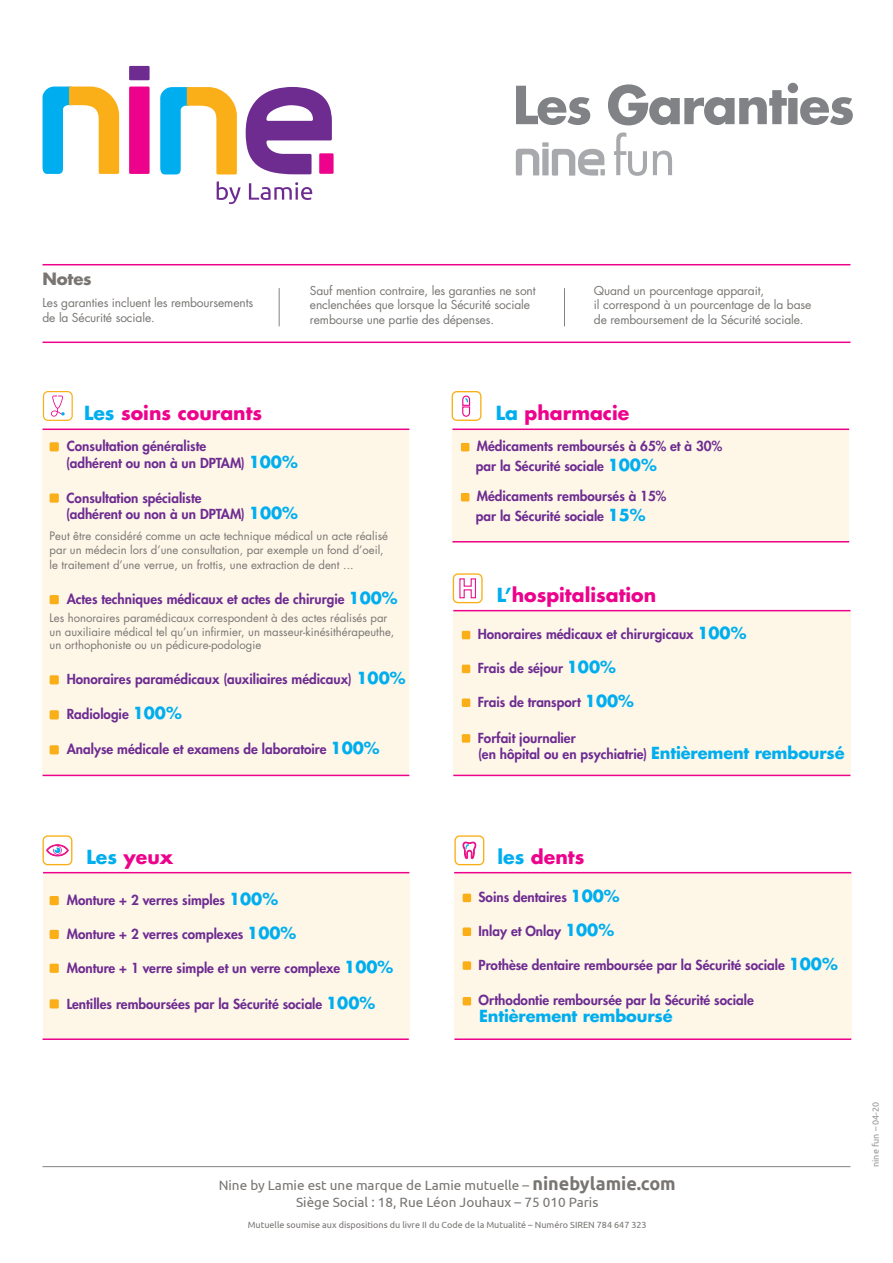
<style>
.page{position:relative;width:893px;height:1263px;background:#fff}
.page>*{position:absolute;margin:0;border:0;box-sizing:border-box;transform-origin:0 0}
.t1{font:700 51px "Futura Std";letter-spacing:-.03em;color:#808285}
.t2{font:51px "Futura Std";color:#a8a9ad}
.t3{font:700 18.9px "Futura Std";color:#ed028c}
.t4{font:700 16.5px "Futura Std";letter-spacing:-.01em;color:#787572}
.t5{font:700 16.2px "Futura Std";letter-spacing:-.01em;color:#00aeef}
.t6{font:800 13.5px/16.8px "Futura Std";color:#6e2c91}
.t7{font:13.5px/16.2px "Ubuntu";color:#787572;text-align:center}
.t8{font:12px/14.4px "Futura Std";letter-spacing:-.01em;color:#787572}
.t9{font:11.4px/13.6px "Futura Std";color:#787572}
.t10{font:9px "Ubuntu";color:#787572}
.t11{font:9px "Ubuntu";color:#939598}
.s1{color:#00aeef}
.s2{font-weight:700;font-size:16.2px;color:#00aeef}
.s3{font-weight:700;font-size:18px}
</style>
<div class="page">
<div style="left:43px;top:430px;width:366px;height:345px;background:#fef7e8"></div>
<div style="left:452px;top:429px;width:397px;height:113px;background:#fef7e8"></div>
<div style="left:453px;top:611px;width:397px;height:164px;background:#fef7e8"></div>
<div style="left:50px;top:442px;width:9px;height:9px;background:#faaf18"></div>
<div style="left:50px;top:493px;width:9px;height:10px;background:#faaf18"></div>
<div style="left:50px;top:595px;width:9px;height:9px;background:#faaf18"></div>
<div style="left:50px;top:675px;width:9px;height:9px;background:#faaf18"></div>
<div style="left:50px;top:710px;width:9px;height:9px;background:#faaf18"></div>
<div style="left:50px;top:745px;width:9px;height:9px;background:#faaf18"></div>
<div style="left:461px;top:443px;width:8px;height:8px;background:#faaf18"></div>
<div style="left:461px;top:493px;width:8px;height:8px;background:#faaf18"></div>
<div style="left:462px;top:631px;width:8px;height:8px;background:#faaf18"></div>
<div style="left:462px;top:665px;width:8px;height:8px;background:#faaf18"></div>
<div style="left:462px;top:698px;width:8px;height:9px;background:#faaf18"></div>
<div style="left:462px;top:734px;width:8px;height:9px;background:#faaf18"></div>
<svg style="left:43px;top:87px;width:76px;height:87px"></svg>
<svg style="left:160px;top:87px;width:77px;height:87px"></svg>
<div style="left:129px;top:87px;width:21px;height:87px;background:#ed028c;border-radius:2px"></div>
<div style="left:129px;top:66px;width:21px;height:14px;background:#6e2c91"></div>
<div style="left:319px;top:153px;width:15px;height:21px;background:#ed028c"></div>
<svg style="left:246px;top:87px;width:86px;height:87px"></svg>
<svg style="left:217px;top:181px;width:24px;height:23px"></svg>
<svg style="left:249px;top:182px;width:63px;height:18px"></svg>
<svg style="left:516px;top:142px;width:89px;height:34px"></svg>
<hr style="left:279px;top:288px;width:1px;height:38px;background:#808285">
<hr style="left:564px;top:288px;width:1px;height:38px;background:#808285">
<hr style="left:43px;top:264px;width:807px;height:1px;background:#ed028c">
<hr style="left:43px;top:1166px;width:807px;height:1px;background:#808285">
<hr style="left:43px;top:342px;width:807px;height:1px;background:#ed028c">
<hr style="left:43px;top:428px;width:366px;height:2px;background:#ed028c">
<hr style="left:452px;top:428px;width:397px;height:2px;background:#ed028c">
<hr style="left:453px;top:610px;width:397px;height:1px;background:#ed028c">
<hr style="left:43px;top:775px;width:366px;height:1px;background:#ed028c">
<hr style="left:452px;top:541px;width:397px;height:1px;background:#ed028c">
<hr style="left:453px;top:775px;width:397px;height:1px;background:#ed028c">
<div style="left:43px;top:391px;width:30px;height:30px;border:1px solid #faaf18;border-radius:5px"></div>
<svg style="left:51px;top:395px;width:14px;height:22px"></svg>
<div style="left:453px;top:573px;width:30px;height:30px;border:1px solid #faaf18;border-radius:5px"></div>
<svg style="left:459px;top:578px;width:17px;height:21px"></svg>
<div style="left:452px;top:391px;width:29px;height:30px;border:1px solid #faaf18;border-radius:5px"></div>
<svg style="left:462px;top:396px;width:9px;height:21px"></svg>
<div style="left:454px;top:873px;width:397px;height:165px;background:#fef7e8"></div>
<div style="left:43px;top:873px;width:366px;height:167px;background:#fef7e8"></div>
<div style="left:463px;top:894px;width:8px;height:8px;background:#faaf18"></div>
<div style="left:463px;top:927px;width:8px;height:9px;background:#faaf18"></div>
<div style="left:463px;top:961px;width:8px;height:9px;background:#faaf18"></div>
<div style="left:463px;top:997px;width:8px;height:8px;background:#faaf18"></div>
<div style="left:50px;top:896px;width:9px;height:9px;background:#faaf18"></div>
<div style="left:50px;top:930px;width:9px;height:9px;background:#faaf18"></div>
<div style="left:50px;top:964px;width:9px;height:9px;background:#faaf18"></div>
<div style="left:50px;top:999px;width:9px;height:9px;background:#faaf18"></div>
<hr style="left:454px;top:872px;width:397px;height:1px;background:#ed028c">
<hr style="left:43px;top:872px;width:366px;height:1px;background:#ed028c">
<hr style="left:43px;top:1038px;width:366px;height:2px;background:#ed028c">
<hr style="left:454px;top:1038px;width:397px;height:2px;background:#ed028c">
<div style="left:43px;top:835px;width:29px;height:30px;border:1px solid #faaf18;border-radius:5px"></div>
<svg style="left:46px;top:844px;width:23px;height:12px"></svg>
<div style="left:454px;top:835px;width:30px;height:30px;border:1px solid #faaf18;border-radius:5px"></div>
<svg style="left:463px;top:841px;width:13px;height:19px"></svg>
<h1 class="t1" style="left:513px;top:71px;width:344px">Les Garanties</h1>
<h1 class="t2" style="left:612px;top:124px;width:65px">fun</h1>
<p class="t4" style="left:43px;top:267px;width:51px">Notes</p>
<p class="t8" style="left:43px;top:296px;width:212px">Les garanties incluent les remboursements de la Sécurité sociale.</p>
<p class="t8" style="left:310px;top:283px;width:227px">Sauf mention contraire, les garanties ne sont enclenchées que lorsque la Sécurité sociale rembourse une partie des dépenses.</p>
<p class="t8" style="left:594px;top:283px;width:219px">Quand un pourcentage apparait,<br>il correspond à un pourcentage de la base de remboursement de la Sécurité sociale.</p>
<h2 class="t3" style="left:84px;top:400px;width:180px"><span class="s1">Les</span> soins courants</h2>
<h2 class="t3" style="left:496px;top:400px;width:135px"><span class="s1">La</span> pharmacie</h2>
<p class="t6" style="left:66px;top:438px;width:233px">Consultation généraliste<br>(adhérent ou non à un DPTAM) <span class="s2">100%</span></p>
<p class="t6" style="left:66px;top:489px;width:233px">Consultation spécialiste<br>(adhérent ou non à un DPTAM) <span class="s2">100%</span></p>
<p class="t9" style="left:50px;top:529px;width:340px">Peut être considéré comme un acte technique médical un acte réalisé par un médecin lors d’une consultation, par exemple un fond d’oeil,</p>
<p class="t9" style="left:50px;top:558px;width:306px">le traitement d’une verrue, un frottis, une extraction de dent ...</p>
<p class="t6" style="left:67px;top:591px;width:332px">Actes techniques médicaux et actes de chirurgie <span class="s2">100%</span></p>
<p class="t9" style="left:50px;top:611px;width:346px">Les honoraires paramédicaux correspondent à des actes réalisés par un auxiliaire médical tel qu’un infirmier, un masseur-kinésithérapeuthe, un orthophoniste ou un pédicure-podologie</p>
<p class="t6" style="left:67px;top:671px;width:340px">Honoraires paramédicaux (auxiliaires médicaux) <span class="s2">100%</span></p>
<p class="t6" style="left:67px;top:706px;width:117px">Radiologie <span class="s2">100%</span></p>
<p class="t6" style="left:67px;top:741px;width:314px">Analyse médicale et examens de laboratoire <span class="s2">100%</span></p>
<p class="t6" style="left:476px;top:437px;width:248px;line-height:19.5px">Médicaments remboursés à 65% et à 30% par la Sécurité sociale <span class="s2">100%</span></p>
<p class="t6" style="left:476px;top:487px;width:192px;line-height:19.5px">Médicaments remboursés à 15% par la Sécurité sociale <span class="s2">15%</span></p>
<h2 class="t3" style="left:497px;top:582px;width:161px"><span class="s1">L’</span>hospitalisation</h2>
<p class="t6" style="left:478px;top:626px;width:270px">Honoraires médicaux et chirurgicaux <span class="s2">100%</span></p>
<p class="t6" style="left:478px;top:660px;width:140px">Frais de séjour <span class="s2">100%</span></p>
<p class="t6" style="left:478px;top:694px;width:158px">Frais de transport <span class="s2">100%</span></p>
<p class="t6" style="left:478px;top:729px;width:368px">Forfait journalier<br>(en hôpital ou en psychiatrie) <span class="s2">Entièrement remboursé</span></p>
<h2 class="t3" style="left:86px;top:844px;width:88px"><span class="s1">Les</span> yeux</h2>
<h2 class="t3" style="left:497px;top:845px;width:88px"><span class="s1">les</span> dents</h2>
<p class="t6" style="left:67px;top:892px;width:213px">Monture + 2 verres simples <span class="s2">100%</span></p>
<p class="t6" style="left:67px;top:926px;width:231px">Monture + 2 verres complexes <span class="s2">100%</span></p>
<p class="t6" style="left:67px;top:959px;width:328px">Monture + 1 verre simple et un verre complexe <span class="s2">100%</span></p>
<p class="t6" style="left:67px;top:995px;width:310px">Lentilles remboursées par la Sécurité sociale <span class="s2">100%</span></p>
<p class="t6" style="left:479px;top:889px;width:143px">Soins dentaires <span class="s2">100%</span></p>
<p class="t6" style="left:479px;top:922px;width:137px">Inlay et Onlay <span class="s2">100%</span></p>
<p class="t6" style="left:479px;top:956px;width:361px">Prothèse dentaire remboursée par la Sécurité sociale <span class="s2">100%</span></p>
<p class="t6" style="left:479px;top:992px;width:277px">Orthodontie remboursée par la Sécurité sociale</p>
<p class="t5" style="left:479px;top:1005px;width:195px">Entièrement remboursé</p>
<p class="t7" style="left:219px;top:1177px;width:459px">Nine by Lamie est une marque de Lamie mutuelle – <span class="s3">ninebylamie.com<br></span>Siège Social : 18, Rue Léon Jouhaux – 75 010 Paris</p>
<p class="t10" style="left:248px;top:1219px;width:400px">Mutuelle soumise aux dispositions du livre II du Code de la Mutualité – Numéro SIREN 784 647 323</p>
<p class="t11" style="left:870px;top:1167px;width:67px;rotate:-90deg">nine fun – 04-20</p>
</div>
